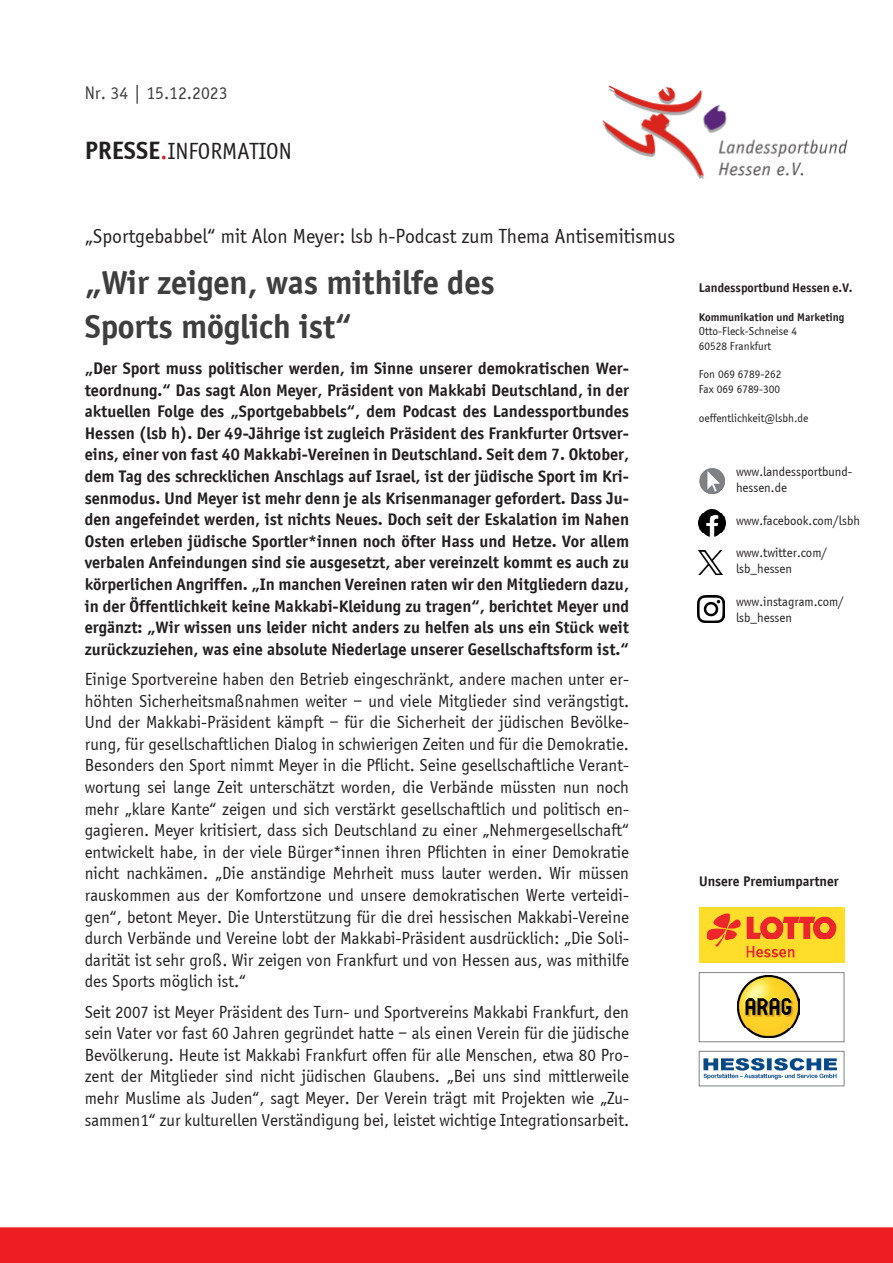
<style>
.page{position:relative;width:893px;height:1263px;background:#fff}
.page>*{position:absolute;margin:0;border:0;box-sizing:border-box;transform-origin:0 0}
.t1{font:700 36px/43.2px "Sportiv";letter-spacing:-.005em;color:#3e3e3f}
.t2{font:24px "Sportiv";color:#231f20}
.t3{font:21px "Sportiv";color:#231f20}
.t4{font:18.75px "Sportiv";color:#3e3e3f}
.t5{font:18px/21.6px "Sportiv";color:#231f20;text-align:justify}
.t6{font:700 18px/21.6px "Sportiv";color:#231f20;text-align:justify}
.t7{font:700 15px "Sportiv";color:#231f20}
.t8{font:13.5px/16.2px "Sportiv";color:#231f20}
.t9{font:700 13.5px "Sportiv";color:#231f20}
.t10{font:12px/14.4px "Sportiv";color:#231f20}
.t11{font:700 12px "Sportiv";color:#231f20}
.s1{font-weight:700;font-size:27px}
.s2{font-size:27px;color:#d1232a}
</style>
<div class="page">
<div style="left:0;top:1227px;width:893px;height:36px;background:#ee1d23"></div>
<img style="left:602px;top:85px;width:246px;height:94px">
<img style="left:699px;top:908px;width:145px;height:54px">
<img style="left:738px;top:975px;width:62px;height:62px">
<div style="left:699px;top:972px;width:145px;height:70px;border:1px solid #808285"></div>
<img style="left:703px;top:1058px;width:134px;height:22px">
<div style="left:699px;top:1051px;width:145px;height:35px;border:1px solid #808285"></div>
<img style="left:699px;top:510px;width:26px;height:26px">
<img style="left:698px;top:595px;width:27px;height:27px">
<img style="left:699px;top:551px;width:23px;height:24px">
<img style="left:699px;top:468px;width:26px;height:26px;border-radius:13px">
<p class="t4" style="left:85px;top:83px;width:144px">Nr. 34 | 15.12.2023</p>
<h2 class="t2" style="left:85px;top:138px;width:209px"><span class="s1">PRESSE</span><span class="s2">.</span>INFORMATION</h2>
<p class="t3" style="left:85px;top:225px;width:592px">„Sportgebabbel“ mit Alon Meyer: lsb h-Podcast zum Thema Antisemitismus</p>
<h1 class="t1" style="left:85px;top:261px;width:412px">„Wir zeigen, was mithilfe des<br>Sports möglich ist“</h1>
<p class="t6" style="left:85px;top:357px;width:546px">„Der Sport muss politischer werden, im Sinne unserer demokratischen Wer&shy;teordnung.“ Das sagt Alon Meyer, Präsident von Makkabi Deutschland, in der aktuellen Folge des „Sportgebabbels“, dem Podcast des Landessportbundes Hessen (lsb h). Der 49-Jährige ist zugleich Präsident des Frankfurter Ortsver&shy;eins, einer von fast 40 Makkabi-Vereinen in Deutschland. Seit dem 7. Oktober, dem Tag des schrecklichen Anschlags auf Israel, ist der jüdische Sport im Kri&shy;senmodus. Und Meyer ist mehr denn je als Krisenmanager gefordert. Dass Ju&shy;den angefeindet werden, ist nichts Neues. Doch seit der Eskalation im Nahen Osten erleben jüdische Sportler*innen noch öfter Hass und Hetze. Vor allem verbalen Anfeindungen sind sie ausgesetzt, aber vereinzelt kommt es auch zu körperlichen Angriffen. „In manchen Vereinen raten wir den Mitgliedern dazu, in der Öffentlichkeit keine Makkabi-Kleidung zu tragen“, berichtet Meyer und ergänzt: „Wir wissen uns leider nicht anders zu helfen als uns ein Stück weit zurückzuziehen, was eine absolute Niederlage unserer Gesellschaftsform ist.“</p>
<p class="t5" style="left:85px;top:668px;width:546px">Einige Sportvereine haben den Betrieb eingeschränkt, andere machen unter er&shy;höhten Sicherheitsmaßnahmen weiter – und viele Mitglieder sind verängstigt.<br>Und der Makkabi-Präsident kämpft – für die Sicherheit der jüdischen Bevölke&shy;rung, für gesellschaftlichen Dialog in schwierigen Zeiten und für die Demokratie.<br>Besonders den Sport nimmt Meyer in die Pflicht. Seine gesellschaftliche Verant&shy;wortung sei lange Zeit unterschätzt worden, die Verbände müssten nun noch mehr „klare Kante“ zeigen und sich verstärkt gesellschaftlich und politisch en&shy;gagieren. Meyer kritisiert, dass sich Deutschland zu einer „Nehmergesellschaft“ entwickelt habe, in der viele Bürger*innen ihren Pflichten in einer Demokratie nicht nachkämen. „Die anständige Mehrheit muss lauter werden. Wir müssen rauskommen aus der Komfortzone und unsere demokratischen Werte verteidi&shy;gen“, betont Meyer. Die Unterstützung für die drei hessischen Makkabi-Vereine durch Verbände und Vereine lobt der Makkabi-Präsident ausdrücklich: „Die Soli&shy;darität ist sehr groß. Wir zeigen von Frankfurt und von Hessen aus, was mithilfe des Sports möglich ist.“</p>
<p class="t5" style="left:85px;top:1001px;width:546px">Seit 2007 ist Meyer Präsident des Turn- und Sportvereins Makkabi Frankfurt, den sein Vater vor fast 60 Jahren gegründet hatte – als einen Verein für die jüdische Bevölkerung. Heute ist Makkabi Frankfurt offen für alle Menschen, etwa 80 Pro&shy;zent der Mitglieder sind nicht jüdischen Glaubens. „Bei uns sind mittlerweile mehr Muslime als Juden“, sagt Meyer. Der Verein trägt mit Projekten wie „Zu&shy;sammen1“ zur kulturellen Verständigung bei, leistet wichtige Integrationsarbeit.</p>
<p class="t9" style="left:699px;top:280px;width:155px">Landessportbund Hessen e.V.</p>
<p class="t11" style="left:699px;top:310px;width:147px">Kommunikation und Marketing</p>
<p class="t10" style="left:699px;top:324px;width:100px">Otto-Fleck-Schneise 4<br>60528 Frankfurt</p>
<p class="t10" style="left:699px;top:367px;width:84px">Fon 069 6789-262<br>Fax 069 6789-300</p>
<p class="t10" style="left:699px;top:410px;width:111px">oeffentlichkeit@lsbh.de</p>
<p class="t8" style="left:736px;top:464px;width:118px">www.landessportbund&shy;hessen.de</p>
<p class="t8" style="left:736px;top:512px;width:125px">www.facebook.com/lsbh</p>
<p class="t8" style="left:736px;top:545px;width:93px">www.twitter.com/ lsb_hessen</p>
<p class="t8" style="left:736px;top:593px;width:109px">www.instagram.com/ lsb_hessen</p>
<p class="t7" style="left:699px;top:872px;width:141px">Unsere Premiumpartner</p>
</div>
